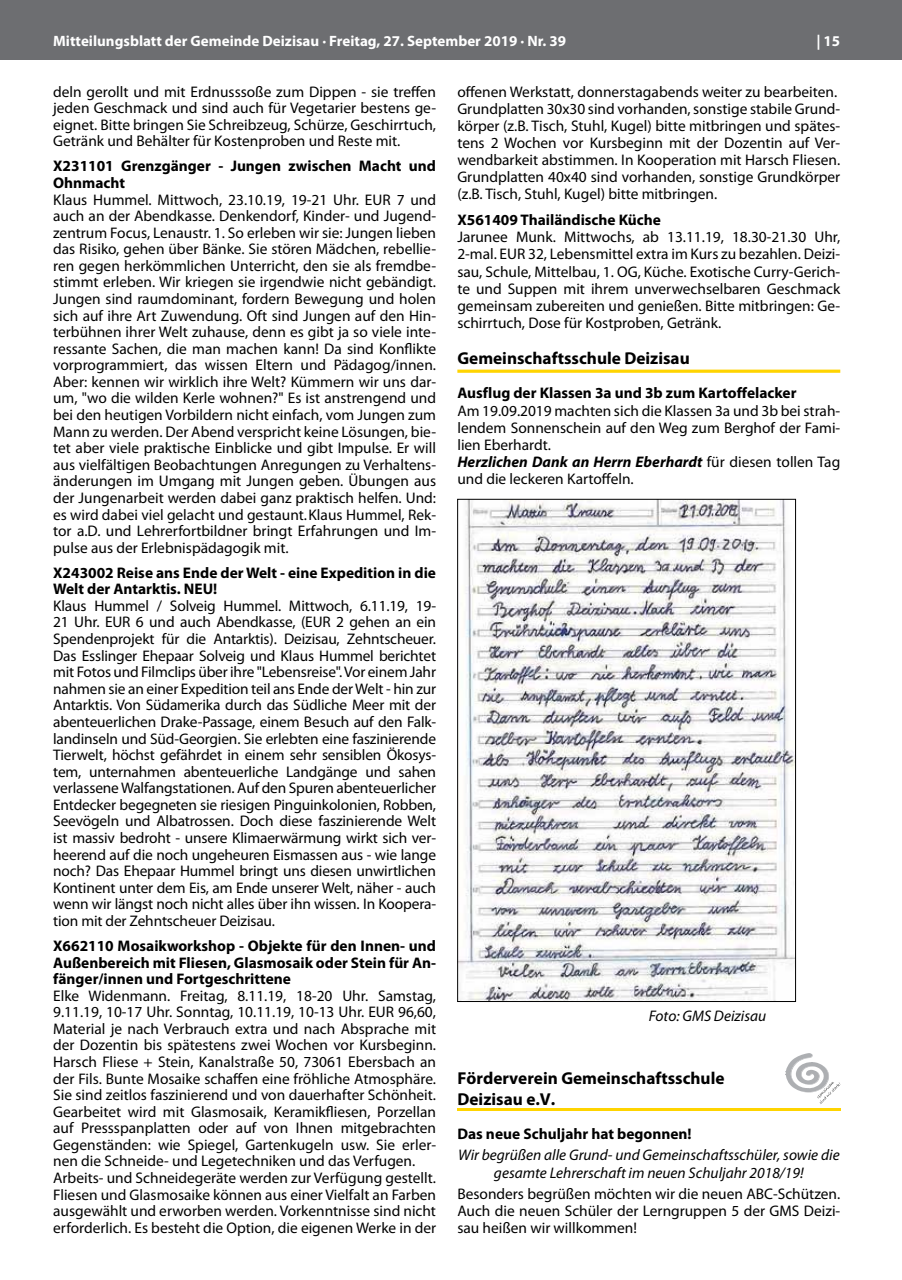
<style>
.page{position:relative;width:902px;height:1280px;background:#fff}
.page>*{position:absolute;margin:0;border:0;box-sizing:border-box;transform-origin:0 0}
.t1{font:700 17.25px/20.7px "Myriad Pro";color:#000}
.t2{font:15.3px/16.5px "Myriad Pro";color:#000;text-align:justify}
.t3{font:700 15.3px/16.5px "Myriad Pro";color:#000}
.t4{font:italic 15.3px/17.1px "Myriad Pro";color:#000;text-align:center}
.t5{font:700 15px "Myriad Pro";color:#fff}
.s1{font-weight:700;font-style:italic}
</style>
<div class="page">
<div style="left:0;top:0;width:901px;height:60px;background:#6d6e71"></div>
<hr style="left:457px;top:370px;width:383px;height:3px;background:#ffd400">
<img style="left:459px;top:501px;width:334px;height:499px">
<svg style="left:785px;top:1053px;width:56px;height:51px"></svg>
<hr style="left:457px;top:1108px;width:383px;height:3px;background:#ffd400">
<p class="t5" style="left:53px;top:31px;width:514px">Mitteilungsblatt der Gemeinde Deizisau · Freitag, 27. September 2019 · Nr. 39</p>
<p class="t5" style="left:816px;top:31px;width:25px">| 15</p>
<p class="t2" style="left:53px;top:83px;width:384px">deln gerollt und mit Erdnusssoße zum Dippen - sie treffen jeden Geschmack und sind auch für Vegetarier bestens ge&shy;eignet. Bitte bringen Sie Schreibzeug, Schürze, Geschirrtuch, Getränk und Behälter für Kostenproben und Reste mit.</p>
<p class="t3" style="left:53px;top:157px;width:384px">X231101 Grenzgänger - Jungen zwischen Macht und<br>Ohnmacht</p>
<p class="t2" style="left:53px;top:191px;width:384px">Klaus Hummel. Mittwoch, 23.10.19, 19-21 Uhr. EUR 7 und auch an der Abendkasse. Denkendorf, Kinder- und Jugend&shy;zentrum Focus, Lenaustr. 1. So erleben wir sie: Jungen lieben das Risiko, gehen über Bänke. Sie stören Mädchen, rebellie&shy;ren gegen herkömmlichen Unterricht, den sie als fremdbe&shy;stimmt erleben. Wir kriegen sie irgendwie nicht gebändigt.<br>Jungen sind raumdominant, fordern Bewegung und holen sich auf ihre Art Zuwendung. Oft sind Jungen auf den Hin&shy;terbühnen ihrer Welt zuhause, denn es gibt ja so viele inte&shy;ressante Sachen, die man machen kann! Da sind Konflikte vorprogrammiert, das wissen Eltern und Pädagog/innen.<br>Aber: kennen wir wirklich ihre Welt? Kümmern wir uns dar&shy;um, "wo die wilden Kerle wohnen?" Es ist anstrengend und bei den heutigen Vorbildern nicht einfach, vom Jungen zum Mann zu werden. Der Abend verspricht keine Lösungen, bie&shy;tet aber viele praktische Einblicke und gibt Impulse. Er will aus vielfältigen Beobachtungen Anregungen zu Verhaltens&shy;änderungen im Umgang mit Jungen geben. Übungen aus der Jungenarbeit werden dabei ganz praktisch helfen. Und: es wird dabei viel gelacht und gestaunt.Klaus Hummel, Rek&shy;tor a.D. und Lehrerfortbildner bringt Erfahrungen und Im&shy;pulse aus der Erlebnispädagogik mit.</p>
<p class="t3" style="left:53px;top:564px;width:384px">X243002 Reise ans Ende der Welt - eine Expedition in die<br>Welt der Antarktis. NEU!</p>
<p class="t2" style="left:53px;top:597px;width:384px">Klaus Hummel / Solveig Hummel. Mittwoch, 6.11.19, 19- 21 Uhr. EUR 6 und auch Abendkasse, (EUR 2 gehen an ein Spendenprojekt für die Antarktis). Deizisau, Zehntscheuer.<br>Das Esslinger Ehepaar Solveig und Klaus Hummel berichtet mit Fotos und Filmclips über ihre "Lebensreise". Vor einem Jahr nahmen sie an einer Expedition teil ans Ende der Welt - hin zur Antarktis. Von Südamerika durch das Südliche Meer mit der abenteuerlichen Drake-Passage, einem Besuch auf den Falk&shy;landinseln und Süd-Georgien. Sie erlebten eine faszinierende Tierwelt, höchst gefährdet in einem sehr sensiblen Ökosys&shy;tem, unternahmen abenteuerliche Landgänge und sahen verlassene Walfangstationen. Auf den Spuren abenteuerlicher Entdecker begegneten sie riesigen Pinguinkolonien, Robben, Seevögeln und Albatrossen. Doch diese faszinierende Welt ist massiv bedroht - unsere Klimaerwärmung wirkt sich ver&shy;heerend auf die noch ungeheuren Eismassen aus - wie lange noch? Das Ehepaar Hummel bringt uns diesen unwirtlichen Kontinent unter dem Eis, am Ende unserer Welt, näher - auch wenn wir längst noch nicht alles über ihn wissen. In Koopera&shy;tion mit der Zehntscheuer Deizisau.</p>
<p class="t3" style="left:53px;top:937px;width:384px;text-align:justify">X662110 Mosaikworkshop - Objekte für den Innen- und Außenbereich mit Fliesen, Glasmosaik oder Stein für An&shy;fänger/innen und Fortgeschrittene</p>
<p class="t2" style="left:53px;top:987px;width:384px;text-align:left">Elke Widenmann. Freitag, 8.11.19, 18-20 Uhr. Samstag, 9.11.19, 10-17 Uhr. Sonntag, 10.11.19, 10-13 Uhr. EUR 96,60, Material je nach Verbrauch extra und nach Absprache mit der Dozentin bis spätestens zwei Wochen vor Kursbeginn.<br>Harsch Fliese + Stein, Kanalstraße 50, 73061 Ebersbach an der Fils. Bunte Mosaike schaffen eine fröhliche Atmosphäre.<br>Sie sind zeitlos faszinierend und von dauerhafter Schönheit.<br>Gearbeitet wird mit Glasmosaik, Keramikfliesen, Porzellan auf Pressspanplatten oder auf von Ihnen mitgebrachten Gegenständen: wie Spiegel, Gartenkugeln usw. Sie erler&shy;nen die Schneide- und Legetechniken und das Verfugen.<br>Arbeits- und Schneidegeräte werden zur Verfügung gestellt.<br>Fliesen und Glasmosaike können aus einer Vielfalt an Farben ausgewählt und erworben werden. Vorkenntnisse sind nicht erforderlich. Es besteht die Option, die eigenen Werke in der</p>
<p class="t2" style="left:457px;top:83px;width:384px;line-height:17.1px;text-align:left">offenen Werkstatt, donnerstagabends weiter zu bearbeiten.<br>Grundplatten 30x30 sind vorhanden, sonstige stabile Grund&shy;körper (z.B. Tisch, Stuhl, Kugel) bitte mitbringen und spätes&shy;tens 2 Wochen vor Kursbeginn mit der Dozentin auf Ver&shy;wendbarkeit abstimmen. In Kooperation mit Harsch Fliesen.<br>Grundplatten 40x40 sind vorhanden, sonstige Grundkörper (z.B. Tisch, Stuhl, Kugel) bitte mitbringen.</p>
<p class="t3" style="left:457px;top:211px;width:205px">X561409 Thailändische Küche</p>
<p class="t2" style="left:457px;top:228px;width:384px;line-height:17.1px">Jarunee Munk. Mittwochs, ab 13.11.19, 18.30-21.30 Uhr, 2-mal. EUR 32, Lebensmittel extra im Kurs zu bezahlen. Deizi&shy;sau, Schule, Mittelbau, 1. OG, Küche. Exotische Curry-Gerich&shy;te und Suppen mit ihrem unverwechselbaren Geschmack gemeinsam zubereiten und genießen. Bitte mitbringen: Ge&shy;schirrtuch, Dose für Kostproben, Getränk.</p>
<p class="t1" style="left:457px;top:348px;width:234px">Gemeinschaftsschule Deizisau</p>
<p class="t3" style="left:457px;top:384px;width:340px">Ausflug der Klassen 3a und 3b zum Kartoffelacker</p>
<p class="t2" style="left:457px;top:402px;width:384px;line-height:17.1px;text-align:left">Am 19.09.2019 machten sich die Klassen 3a und 3b bei strah&shy;lendem Sonnenschein auf den Weg zum Berghof der Fami&shy;lien Eberhardt.<br><span class="s1">Herzlichen Dank an Herrn Eberhardt</span> für diesen tollen Tag und die leckeren Kartoffeln.</p>
<p class="t4" style="left:648px;top:1008px;width:119px">Foto: GMS Deizisau</p>
<p class="t1" style="left:457px;top:1068px;width:268px">Förderverein Gemeinschaftsschule<br>Deizisau e.V.</p>
<p class="t3" style="left:457px;top:1125px;width:236px">Das neue Schuljahr hat begonnen!</p>
<p class="t4" style="left:458px;top:1147px;width:383px">Wir begrüßen alle Grund- und Gemeinschaftsschüler, sowie die gesamte Lehrerschaft im neuen Schuljahr 2018/19!</p>
<p class="t2" style="left:457px;top:1185px;width:384px;line-height:17.1px">Besonders begrüßen möchten wir die neuen ABC-Schützen.<br>Auch die neuen Schüler der Lerngruppen 5 der GMS Deizi&shy;sau heißen wir willkommen!</p>
</div>
